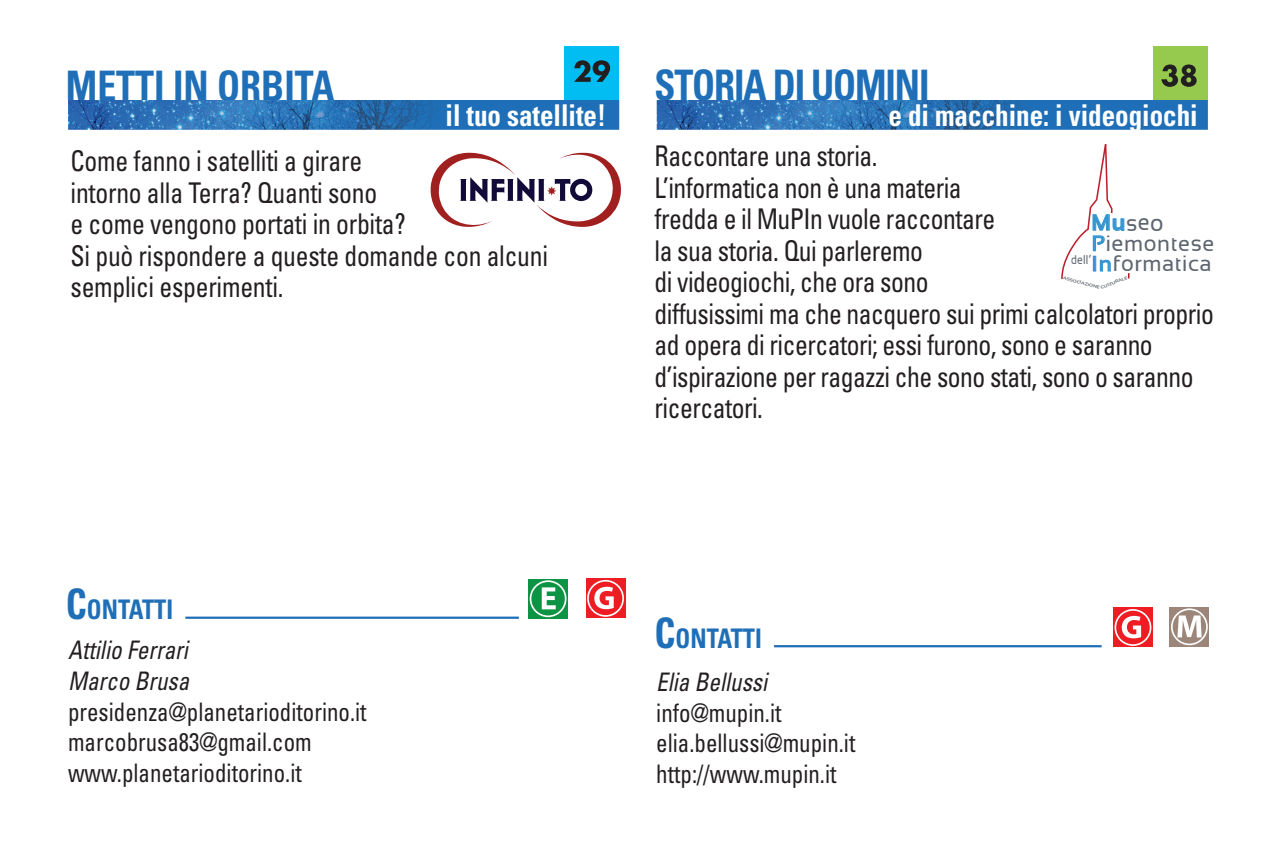
<style>
.page{position:relative;width:1276px;height:851px;background:#fff}
.page>*{position:absolute;margin:0;border:0;box-sizing:border-box;transform-origin:0 0}
.t1{font:700 condensed 42px "Univers LT Std";letter-spacing:-.03em;color:#1f6fb8;scale:.9 1}
.t2{font:700 condensed 42px "Univers LT Std";color:#1f6fb8;scale:.9 1}
.t3{font:700 condensed 30px "Univers LT Std";color:#fff;scale:.9 1}
.t4{font:condensed 28.5px/31.5px "Univers LT Std";letter-spacing:-.02em;color:#231f20;scale:.9 1}
.t5{font:700 condensed 27px "Univers LT Std";color:#1f6fb8;scale:.9 1}
.t6{font:condensed 25.5px/30.6px "Univers LT Std";color:#231f20;scale:.9 1}
.t7{font:italic condensed 25.5px/30.6px "Univers LT Std";color:#231f20;scale:.9 1}
.t8{font:700 22.2px "Sansation";color:#3495d1}
.t9{font:21.9px "Sansation";letter-spacing:.025em;color:#5d656f}
.t10{font:13.2px "Sansation";color:#5d656f;scale:.88 1}
.t11{font:12.6px "Sansation";color:#5d656f;scale:.81 1}
.t12{font:700 4.2px "Sansation";color:#5d656f;scale:1.18 1}
.t13{font:700 4.2px "Sansation";color:#5d656f;scale:1.15 1}
.s1{font-size:22.5px}
.s2{font-weight:400;font-size:23.1px;color:#5d656f}
.s3{font-weight:400;font-size:22.8px;color:#5d656f}
.s4{font-weight:400;font-size:23.7px;color:#5d656f}
.s5{font-size:21px;color:#3495d1}
.s6{font-size:21.6px}
.s7{font-size:22.2px}
.s8{font-size:21.3px;color:#3495d1}
.s9{font-size:20.7px;color:#3495d1}
.s10{font-size:42px}
</style>
<div class="page">
<div style="left:1153px;top:46px;width:54px;height:54px;background:#96ca4e"></div>
<svg style="left:1161px;top:64px;width:35px;height:23px"></svg>
<img style="left:657px;top:100px;width:551px;height:30px">
<div style="left:564px;top:46px;width:54px;height:54px;background:#01bdf2"></div>
<svg style="left:574px;top:60px;width:36px;height:22px"></svg>
<hr style="left:774px;top:645px;width:327px;height:2px;background:#1f6fb8">
<img style="left:68px;top:100px;width:551px;height:30px">
<hr style="left:185px;top:616px;width:334px;height:2px;background:#1f6fb8">
<svg style="left:586px;top:578px;width:39px;height:40px"></svg>
<div style="left:587px;top:580px;width:37px;height:36px;border:2px solid #fff;border-radius:50%"></div>
<svg style="left:594px;top:586px;width:20px;height:23px"></svg>
<svg style="left:528px;top:579px;width:40px;height:39px"></svg>
<div style="left:530px;top:580px;width:36px;height:37px;border:2px solid #fff;border-radius:50%"></div>
<svg style="left:542px;top:587px;width:14px;height:22px"></svg>
<svg style="left:431px;top:153px;width:190px;height:74px"></svg>
<svg style="left:1061px;top:144px;width:68px;height:135px"></svg>
<svg style="left:1113px;top:607px;width:39px;height:40px"></svg>
<div style="left:1114px;top:609px;width:37px;height:36px;border:2px solid #fff;border-radius:50%"></div>
<svg style="left:1121px;top:615px;width:20px;height:23px"></svg>
<svg style="left:1169px;top:607px;width:40px;height:39px"></svg>
<div style="left:1171px;top:608px;width:36px;height:37px;border:2px solid #fff;border-radius:50%"></div>
<svg style="left:1177px;top:615px;width:24px;height:22px"></svg>
<h1 class="t2" style="left:66px;top:60px;width:300px">METTI IN ORBITA</h1>
<h1 class="t1" style="left:654px;top:60px;width:307px">STORIA DI UOMINI</h1>
<p class="t3" style="left:445px;top:96px;width:180px">il tuo satellite!</p>
<p class="t3" style="left:888px;top:96px;width:345px">e di macchine: i videogiochi</p>
<p class="t3" style="left:413px;top:96px;width:211px">per e emergenze</p>
<p class="t4" style="left:71px;top:145px;width:532px">Come fanno i satelliti a girare<br>intorno alla Terra? Quanti sono<br>e come vengono portati in orbita?<br>Si può rispondere a queste domande con alcuni semplici esperimenti.</p>
<p class="t4" style="left:654px;top:140px;width:623px">Raccontare una storia.<br>L’informatica non è una materia<br>fredda e il MuPIn vuole raccontare<br>la sua storia. Qui parleremo<br>di videogiochi, che ora sono<br>diffusissimi ma che nacquero sui primi calcolatori proprio ad opera di ricercatori; essi furono, sono e saranno d’ispirazione per ragazzi che sono stati, sono o saranno ricercatori.</p>
<p class="t8" style="left:1091px;top:210px;width:74px">M<span class="s1">u</span><span class="s2">s</span><span class="s3">e</span><span class="s4">o</span></p>
<p class="t9" style="left:1092px;top:231px;width:124px"><span class="s5">P</span>i<span class="s1">e</span>m<span class="s1">o</span>nt<span class="s6">e</span><span class="s7">s</span><span class="s6">e</span></p>
<p class="t11" style="left:1071px;top:252px;width:23px">dell</p>
<p class="t10" style="left:1088px;top:244px;width:5px">,</p>
<p class="t9" style="left:1091px;top:251px;width:122px"><span class="s8">I</span><span class="s9">n</span>f<span class="s1">o</span>rmatica</p>
<p class="t12" style="left:1064px;top:275px;width:33px;rotate:15deg">ASSOCIAZIONE</p>
<p class="t13" style="left:1100px;top:285px;width:26px;rotate:-22deg">CULTURALE</p>
<p class="t5" style="left:66px;top:593px;width:121px"><span class="s10">C</span>ONTATTI</p>
<p class="t7" style="left:68px;top:635px;width:136px">Attilio Ferrari<br>Marco Brusa</p>
<p class="t6" style="left:68px;top:696px;width:333px">presidenza@planetarioditorino.it marcobrusa83@gmail.com www.planetarioditorino.it</p>
<p class="t5" style="left:654px;top:621px;width:121px"><span class="s10">C</span>ONTATTI</p>
<p class="t7" style="left:656px;top:666px;width:125px">Elia Bellussi</p>
<p class="t6" style="left:656px;top:697px;width:223px">info@mupin.it elia.bellussi@mupin.it http://www.mupin.it</p>
</div>
